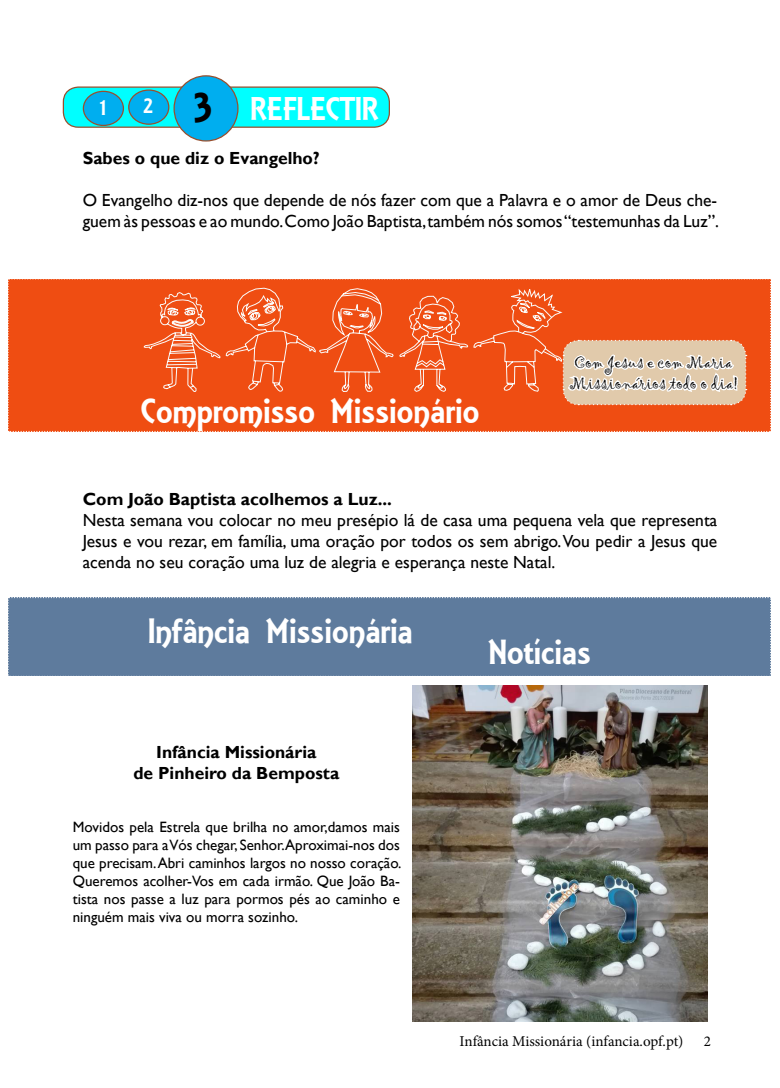
<style>
.page{position:relative;width:780px;height:1088px;background:#fff}
.page>*{position:absolute;margin:0;border:0;box-sizing:border-box;transform-origin:0 0}
.t1{font:45px "ARESSENCE";color:#000}
.t2{font:37.5px "ARESSENCE";color:#fff}
.t3{font:35px "ARESSENCE";color:#fff}
.t4{font:22.5px "ARESSENCE";color:#fff}
.t5{font:17.5px/21px "Gill Sans";color:#000}
.t6{font:700 17.5px "Gill Sans";color:#000}
.t7{font:17.5px/21px "Gigi";color:#000}
.t8{font:15px/18px "Gill Sans";color:#000;text-align:justify}
.t9{font:15px "Minion Pro";letter-spacing:-.005em;color:#000}
</style>
<div class="page">
<div style="left:63px;top:87px;width:326px;height:40px;background:#0ff;border-radius:15px"></div>
<div style="left:63px;top:86px;width:327px;height:42px;border:1px solid #984f2e;border-radius:15px"></div>
<div style="left:174px;top:76px;width:64px;height:65px;background:#00aeef;border-radius:50%"></div>
<div style="left:173px;top:75px;width:65px;height:67px;border:1px solid #984f2e;border-radius:50%"></div>
<div style="left:83px;top:91px;width:40px;height:34px;background:#00aeef;border-radius:50%"></div>
<div style="left:83px;top:91px;width:41px;height:35px;border:1px solid #984f2e;border-radius:50%"></div>
<div style="left:129px;top:90px;width:40px;height:34px;background:#00aeef;border-radius:50%"></div>
<div style="left:128px;top:89px;width:41px;height:36px;border:1px solid #984f2e;border-radius:50%"></div>
<svg style="left:8px;top:279px;width:763px;height:153px;background:#ee612c"></svg>
<div style="left:8px;top:597px;width:763px;height:79px;background:#5e7b9d"></div>
<img style="left:412px;top:685px;width:295px;height:336px">
<p class="t4" style="left:100px;top:95px;width:8px">1</p>
<p class="t4" style="left:143px;top:93px;width:11px">2</p>
<p class="t1" style="left:193px;top:82px;width:20px">3</p>
<p class="t3" style="left:250px;top:89px;width:130px">REFLECTIR</p>
<p class="t6" style="left:83px;top:148px;width:238px">Sabes o que diz o Evangelho?</p>
<p class="t5" style="left:83px;top:190px;width:637px">O Evangelho diz-nos que depende de nós fazer com que a Palavra e o amor de Deus che&shy;guem às pessoas e ao mundo. Como João Baptista, também nós somos “testemunhas da Luz”.</p>
<p class="t2" style="left:141px;top:389px;width:339px">Compromisso Missionário</p>
<p class="t7" style="left:569px;top:353px;width:170px">Com Jesus e com Maria<br>Missionários todo o dia!</p>
<p class="t6" style="left:83px;top:488px;width:311px">Com João Baptista acolhemos a Luz...</p>
<p class="t5" style="left:83px;top:510px;width:636px;text-align:justify">Nesta semana vou colocar no meu presépio lá de casa uma pequena vela que representa Jesus e vou rezar, em família, uma oração por todos os sem abrigo. Vou pedir a Jesus que acenda no seu coração uma luz de alegria e esperança neste Natal.</p>
<p class="t2" style="left:148px;top:610px;width:266px">Infância Missionária</p>
<p class="t6" style="left:156px;top:742px;width:162px">Infância Missionária</p>
<p class="t6" style="left:133px;top:763px;width:207px">de Pinheiro da Bemposta</p>
<p class="t8" style="left:73px;top:818px;width:330px">Movidos pela Estrela que brilha no amor,damos mais um passo para a Vós chegar, Senhor.Aproximai-nos dos que precisam. Abri caminhos largos no nosso coração.<br>Queremos acolher-Vos em cada irmão. Que João Ba&shy;tista nos passe a luz para pormos pés ao caminho e ninguém mais viva ou morra sozinho.</p>
<p class="t2" style="left:488px;top:631px;width:104px">Notícias</p>
<p class="t9" style="left:459px;top:1031px;width:225px">Infância Missionária (infancia.opf.pt)</p>
<p class="t9" style="left:704px;top:1031px;width:9px">2</p>
</div>
